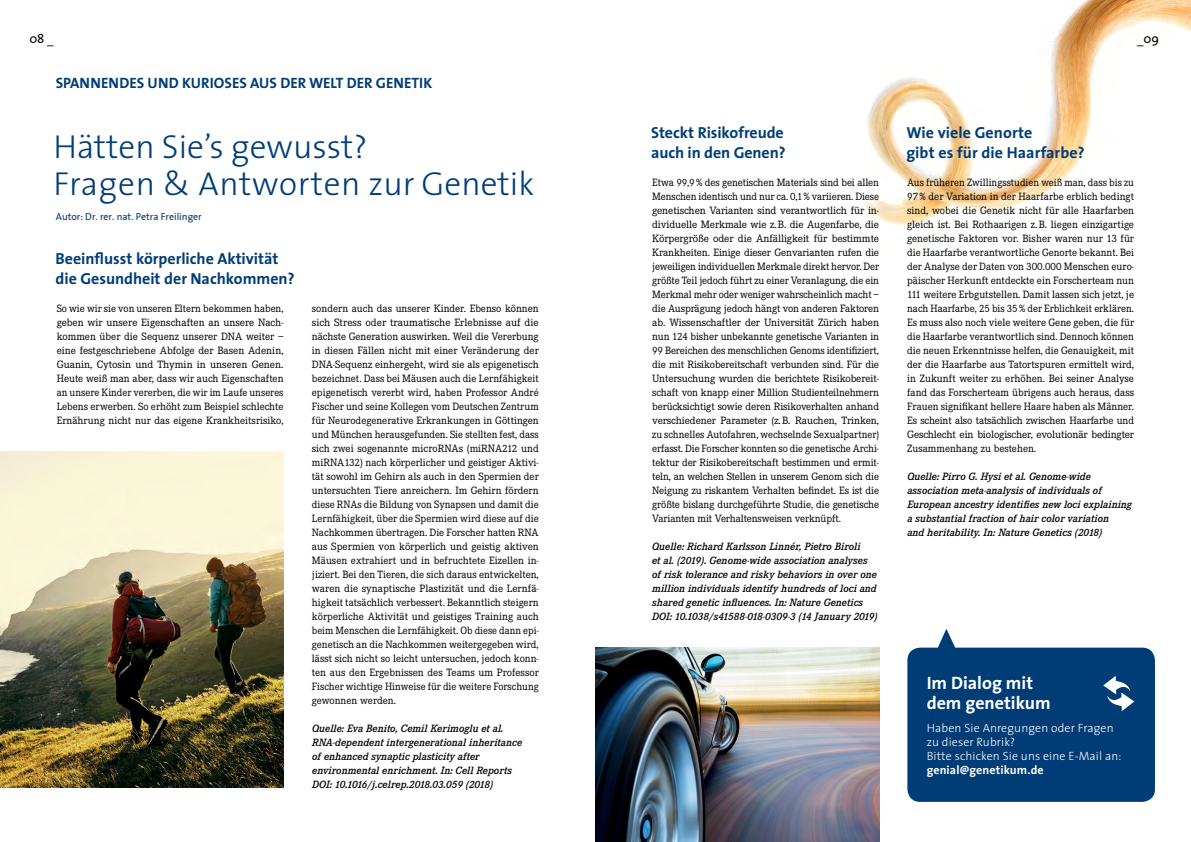
<style>
.page{position:relative;width:1191px;height:842px;background:#fff}
.page>*{position:absolute;margin:0;border:0;box-sizing:border-box;transform-origin:0 0}
.t1{font:300 33.4px/37px "The Sans";color:#003d76}
.t2{font:700 18px/20px "The Sans";color:#fff}
.t3{font:700 16px/20px "The Sans";color:#003d76}
.t4{font:700 15px "The Sans";color:#003d76}
.t5{font:13px "The Sans Plain";color:#000}
.t6{font:300 12px/14px "The Sans";letter-spacing:.01em;color:#fff}
.t7{font:700 12px "The Sans";letter-spacing:.01em;color:#fff}
.t8{font:11px/14px "Corporate E";color:#000;text-align:justify}
.t9{font:italic 600 11px/14px "Corporate E";color:#000}
.t10{font:10px "The Sans Plain";color:#003d76}
</style>
<div class="page">
<img style="left:863px;top:0;width:328px;height:225px">
<svg style="left:907px;top:629px;width:248px;height:173px;fill:#003d76"></svg>
<svg style="left:1103px;top:676px;width:31px;height:35px"></svg>
<img style="left:0;top:452px;width:283px;height:336px">
<img style="left:595px;top:648px;width:284px;height:194px">
<p class="t5" style="left:29px;top:28px;width:26px">08 _</p>
<h3 class="t4" style="left:56px;top:70px;width:378px">SPANNENDES UND KURIOSES AUS DER WELT DER GENETIK</h3>
<h1 class="t1" style="left:53px;top:127px;width:482px">Hätten Sie’s gewusst?<br>Fragen &amp; Antworten zur Genetik</h1>
<p class="t10" style="left:56px;top:209px;width:147px">Autor: Dr. rer. nat. Petra Freilinger</p>
<h3 class="t3" style="left:56px;top:248px;width:240px">Beeinflusst körperliche Aktivität die Gesundheit der Nachkommen?</h3>
<p class="t8" style="left:57px;top:301px;width:228px">So wie wir sie von unseren Eltern bekommen haben, geben wir unsere Eigenschaften an unsere Nach&shy;kommen über die Sequenz unserer DNA weiter – eine festgeschriebene Abfolge der Basen Adenin, Guanin, Cytosin und Thymin in unseren Genen.<br>Heute weiß man aber, dass wir auch Eigenschaften an unsere Kinder vererben, die wir im Laufe unseres Lebens erwerben. So erhöht zum Beispiel schlechte Ernährung nicht nur das eigene Krankheitsrisiko,</p>
<p class="t8" style="left:312px;top:301px;width:228px">sondern auch das unserer Kinder. Ebenso können sich Stress oder traumatische Erlebnisse auf die nächste Generation auswirken. Weil die Vererbung in diesen Fällen nicht mit einer Veränderung der DNA-Sequenz einhergeht, wird sie als epigenetisch bezeichnet. Dass bei Mäusen auch die Lernfähigkeit epigenetisch vererbt wird, haben Professor André Fischer und seine Kollegen vom Deutschen Zentrum für Neurodegenerative Erkrankungen in Göttingen und München herausgefunden. Sie stellten fest, dass sich zwei sogenannte microRNAs (miRNA212 und miRNA132) nach körperlicher und geistiger Aktivi&shy;tät sowohl im Gehirn als auch in den Spermien der untersuchten Tiere anreichern. Im Gehirn fördern diese RNAs die Bildung von Synapsen und damit die Lernfähigkeit, über die Spermien wird diese auf die Nachkommen übertragen. Die Forscher hatten RNA aus Spermien von körperlich und geistig aktiven Mäusen extrahiert und in befruchtete Eizellen in&shy;jiziert. Bei den Tieren, die sich daraus entwickelten, waren die synaptische Plastizität und die Lernfä&shy;higkeit tatsächlich verbessert. Bekanntlich steigern körperliche Aktivität und geistiges Training auch beim Menschen die Lernfähigkeit. Ob diese dann epi&shy;genetisch an die Nachkommen weitergegeben wird, lässt sich nicht so leicht untersuchen, jedoch konn&shy;ten aus den Ergebnissen des Teams um Professor Fischer wichtige Hinweise für die weitere Forschung gewonnen werden.</p>
<p class="t9" style="left:312px;top:721px;width:211px">Quelle: Eva Benito, Cemil Kerimoglu et al.<br>RNA-dependent intergenerational inheritance of enhanced synaptic plasticity after environmental enrichment. In: Cell Reports DOI: 10.1016/j.celrep.2018.03.059 (2018)</p>
<h3 class="t3" style="left:651px;top:122px;width:136px">Steckt Risikofreude auch in den Genen?</h3>
<h3 class="t3" style="left:906px;top:122px;width:180px">Wie viele Genorte<br>gibt es für die Haarfarbe?</h3>
<p class="t5" style="left:1137px;top:27px;width:24px">_09</p>
<p class="t8" style="left:652px;top:175px;width:228px">Etwa 99,9% des genetischen Materials sind bei allen Menschen identisch und nur ca. 0,1% variieren. Diese genetischen Varianten sind verantwortlich für in&shy;dividuelle Merkmale wie z.B. die Augenfarbe, die Körpergröße oder die Anfälligkeit für bestimmte Krankheiten. Einige dieser Genvarianten rufen die jeweiligen individuellen Merkmale direkt hervor. Der größte Teil jedoch führt zu einer Veranlagung, die ein Merkmal mehr oder weniger wahrscheinlich macht – die Ausprägung jedoch hängt von anderen Faktoren ab. Wissenschaftler der Universität Zürich haben nun 124 bisher unbekannte genetische Varianten in 99 Bereichen des menschlichen Genoms identifiziert, die mit Risikobereitschaft verbunden sind. Für die Untersuchung wurden die berichtete Risikobereit&shy;schaft von knapp einer Million Studienteilnehmern berücksichtigt sowie deren Risikoverhalten anhand verschiedener Parameter (z.B. Rauchen, Trinken, zu schnelles Autofahren, wechselnde Sexualpartner) erfasst. Die Forscher konnten so die genetische Archi&shy;tektur der Risikobereitschaft bestimmen und ermit&shy;teln, an welchen Stellen in unserem Genom sich die Neigung zu riskantem Verhalten befindet. Es ist die größte bislang durchgeführte Studie, die genetische Varianten mit Verhaltensweisen verknüpft.</p>
<p class="t9" style="left:652px;top:539px;width:227px">Quelle: Richard Karlsson Linnér, Pietro Biroli<br>et al. (2019). Genome-wide association analyses of risk tolerance and risky behaviors in over one million individuals identify hundreds of loci and shared genetic influences. In: Nature Genetics DOI: 10.1038/s41588-018-0309-3 (14 January 2019)</p>
<p class="t8" style="left:907px;top:175px;width:228px">Aus früheren Zwillingsstudien weiß man, dass bis zu 97% der Variation in der Haarfarbe erblich bedingt sind, wobei die Genetik nicht für alle Haarfarben gleich ist. Bei Rothaarigen z.B. liegen einzigartige genetische Faktoren vor. Bisher waren nur 13 für die Haarfarbe verantwortliche Genorte bekannt. Bei der Analyse der Daten von 300.000 Menschen euro&shy;päischer Herkunft entdeckte ein Forscherteam nun 111 weitere Erbgutstellen. Damit lassen sich jetzt, je nach Haarfarbe, 25 bis 35% der Erblichkeit erklären.<br>Es muss also noch viele weitere Gene geben, die für die Haarfarbe verantwortlich sind. Dennoch können die neuen Erkenntnisse helfen, die Genauigkeit, mit der die Haarfarbe aus Tatortspuren ermittelt wird, in Zukunft weiter zu erhöhen. Bei seiner Analyse fand das Forscherteam übrigens auch heraus, dass Frauen signifikant hellere Haare haben als Männer.<br>Es scheint also tatsächlich zwischen Haarfarbe und Geschlecht ein biologischer, evolutionär bedingter Zusammenhang zu bestehen.</p>
<p class="t9" style="left:907px;top:470px;width:226px">Quelle: Pirro G. Hysi et al. Genome-wide association meta-analysis of individuals of European ancestry identifies new loci explaining a substantial fraction of hair color variation<br>and heritability. In: Nature Genetics (2018)</p>
<h2 class="t2" style="left:926px;top:672px;width:126px">Im Dialog mit dem genetikum</h2>
<p class="t6" style="left:926px;top:720px;width:196px">Haben Sie Anregungen oder Fragen zu dieser Rubrik?<br>Bitte schicken Sie uns eine E-Mail an:</p>
<p class="t7" style="left:926px;top:760px;width:118px">genial@genetikum.de</p>
</div>
